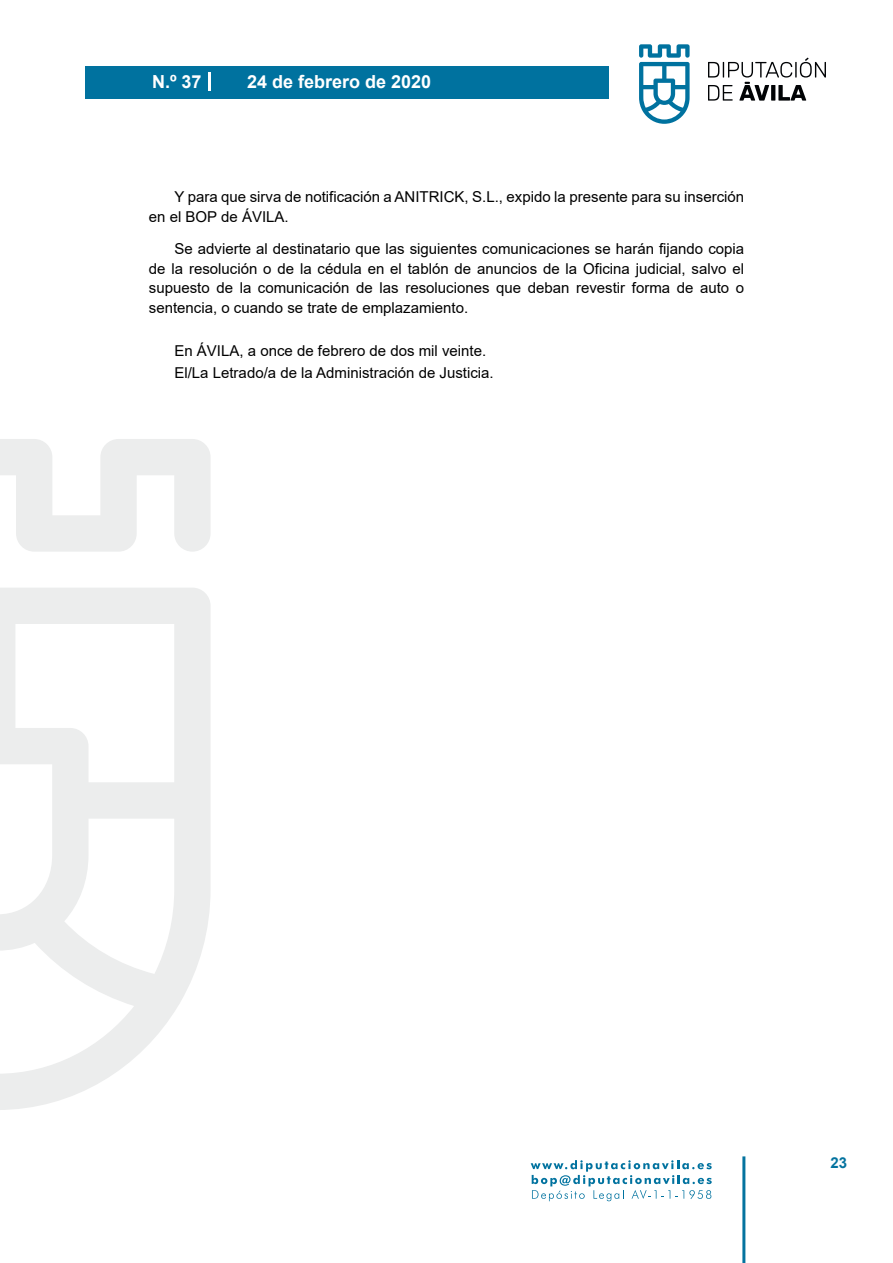
<style>
.page{position:relative;width:893px;height:1263px;background:#fff}
.page>*{position:absolute;margin:0;border:0;box-sizing:border-box;transform-origin:0 0}
.t1{font:700 18px "Arial";color:#fff}
.t2{font:15px/19.5px "Arial";color:#000}
.t3{font:700 15px "Arial";color:#04739f}
</style>
<div class="page">
<svg style="left:531px;top:1160px;width:181px;height:41px"></svg>
<div style="left:85px;top:66px;width:523px;height:33px;background:#00729f"></div>
<svg style="left:639px;top:44px;width:51px;height:80px"></svg>
<svg style="left:708px;top:58px;width:118px;height:43px"></svg>
<hr style="left:742px;top:1156px;width:3px;height:107px;background:#04739f">
<svg style="left:208px;top:72px;width:2px;height:18px"></svg>
<svg style="left:0;top:439px;width:211px;height:671px"></svg>
<p class="t1" style="left:152px;top:69px;width:51px">N.º 37</p>
<p class="t1" style="left:247px;top:69px;width:186px">24 de febrero de 2020</p>
<p class="t2" style="left:149px;top:187px;width:597px;text-indent:26px">Y para que sirva de notificación a ANITRICK, S.L., expido la presente para su inserción en el BOP de ÁVILA.</p>
<p class="t2" style="left:149px;top:239px;width:597px;text-align:justify;text-indent:26px">Se advierte al destinatario que las siguientes comunicaciones se harán fijando copia de la resolución o de la cédula en el tablón de anuncios de la Oficina judicial, salvo el supuesto de la comunicación de las resoluciones que deban revestir forma de auto o sentencia, o cuando se trate de emplazamiento.</p>
<p class="t2" style="left:174px;top:340px;width:321px;line-height:22.2px">En ÁVILA, a once de febrero de dos mil veinte.<br>El/La Letrado/a de la Administración de Justicia.</p>
<p class="t3" style="left:831px;top:1152px;width:18px">23</p>
</div>
